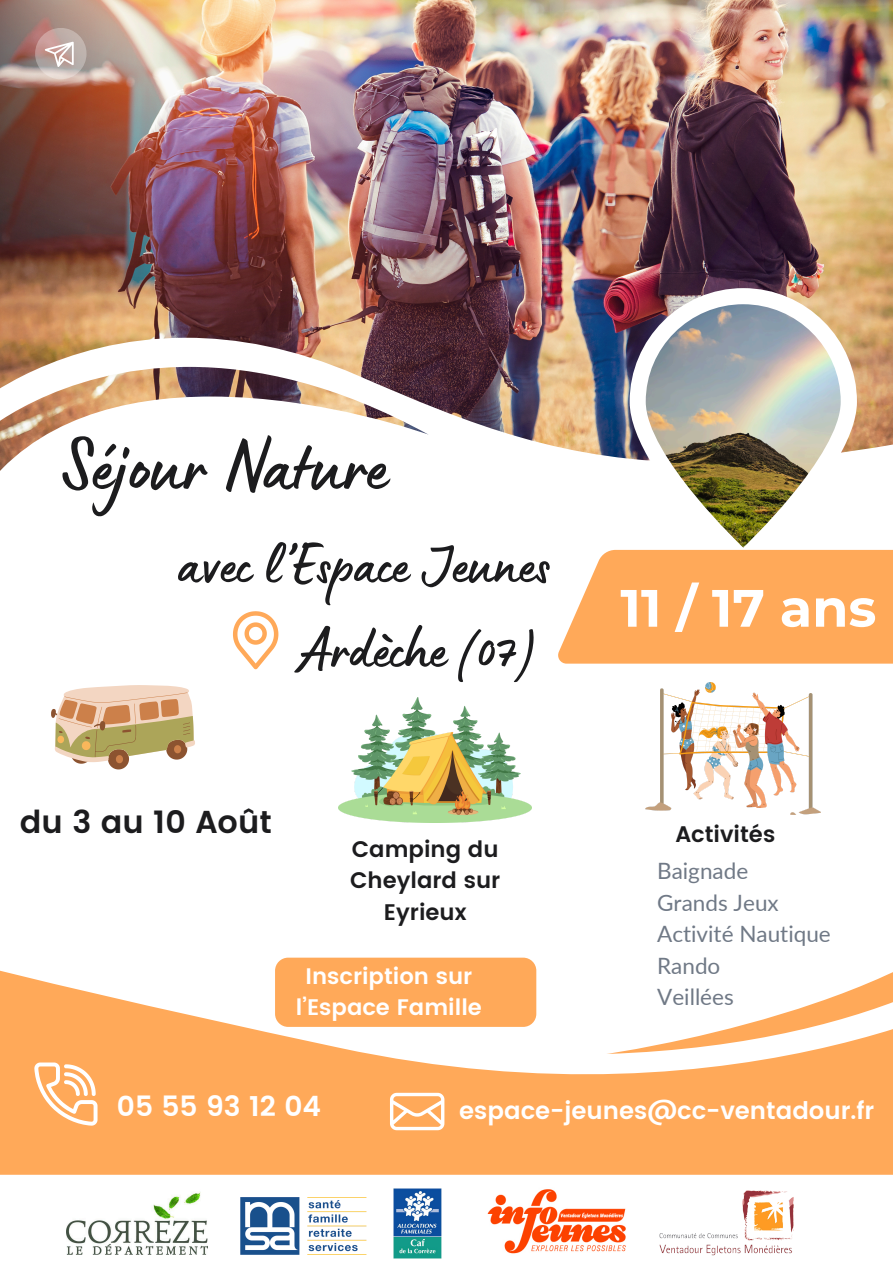
<style>
.page{position:relative;width:893px;height:1263px;background:#fff}
.page>*{position:absolute;margin:0;border:0;box-sizing:border-box;transform-origin:0 0}
.t1{font:76.5px "Lumios Marker";color:#1c1c1e}
.t2{font:60px "Lumios Marker";color:#1c1c1e}
.t3{font:700 52.5px "Montserrat";color:#fff}
.t4{font:600 31.65px "Poppins";color:#1c1c1e}
.t5{font:600 28.05px "Poppins";color:#fff}
.t6{font:600 24.22px "Poppins";color:#fff}
.t7{font:22.5px "Lato";color:#707986}
.t8{font:600 22.5px/31.5px "Poppins";color:#1c1c1e;text-align:center}
.t9{font:600 22.5px/30.9px "Poppins";color:#fff;text-align:center}
</style>
<div class="page">
<img style="left:0;top:0;width:893px;height:471px">
<svg style="left:629px;top:288px;width:228px;height:262px"></svg>
<img style="left:646px;top:304px;width:194px;height:243px;border-radius:97px">
<div style="left:558px;top:550px;width:335px;height:113px;background:#ffa959"></div>
<svg style="left:0;top:957px;width:893px;height:218px;fill:#ffa959"></svg>
<svg style="left:606px;top:957px;width:287px;height:97px"></svg>
<div style="left:275px;top:958px;width:261px;height:69px;background:#ffa959;border-radius:13px"></div>
<svg style="left:390px;top:1093px;width:54px;height:37px"></svg>
<svg style="left:35px;top:28px;width:52px;height:51px"></svg>
<svg style="left:45px;top:42px;width:29px;height:25px"></svg>
<svg style="left:34px;top:1062px;width:63px;height:63px"></svg>
<svg style="left:233px;top:611px;width:45px;height:58px"></svg>
<svg style="left:51px;top:685px;width:144px;height:84px"></svg>
<img style="left:338px;top:697px;width:194px;height:125px">
<img style="left:646px;top:683px;width:174px;height:131px">
<img style="left:659px;top:1190px;width:134px;height:66px">
<img style="left:487px;top:1189px;width:139px;height:65px">
<img style="left:393px;top:1188px;width:48px;height:70px">
<img style="left:240px;top:1197px;width:127px;height:58px">
<img style="left:66px;top:1192px;width:141px;height:62px">
<h3 class="t1" style="left:60px;top:441px;width:329px">Séjour Nature</h3>
<h3 class="t2" style="left:179px;top:545px;width:372px">avec l’Espace Jeunes</h3>
<p class="t2" style="left:303px;top:630px;width:233px">Ardèche (07)</p>
<h1 class="t4" style="left:20px;top:803px;width:253px">du 3 au 10 Août</h1>
<p class="t8" style="left:350px;top:833px;width:151px">Camping du<br>Cheylard sur<br>Eyrieux</p>
<h5 class="t9" style="left:296px;top:960px;width:187px">Inscription sur l’Espace Famille</h5>
<h5 class="t3" style="left:620px;top:576px;width:257px">11 / 17 ans</h5>
<p class="t8" style="left:675px;top:818px;width:101px">Activités</p>
<p class="t7" style="left:657px;top:857px;width:93px">Baignade</p>
<h2 class="t7" style="left:657px;top:888px;width:123px">Grands Jeux</h2>
<p class="t7" style="left:657px;top:920px;width:175px">Activité Nautique</p>
<h1 class="t7" style="left:657px;top:951px;width:65px">Rando</h1>
<p class="t7" style="left:657px;top:983px;width:78px">Veillées</p>
<p class="t5" style="left:117px;top:1090px;width:206px">05 55 93 12 04</p>
<h5 class="t6" style="left:459px;top:1096px;width:417px">espace-jeunes@cc-ventadour.fr</h5>
</div>
